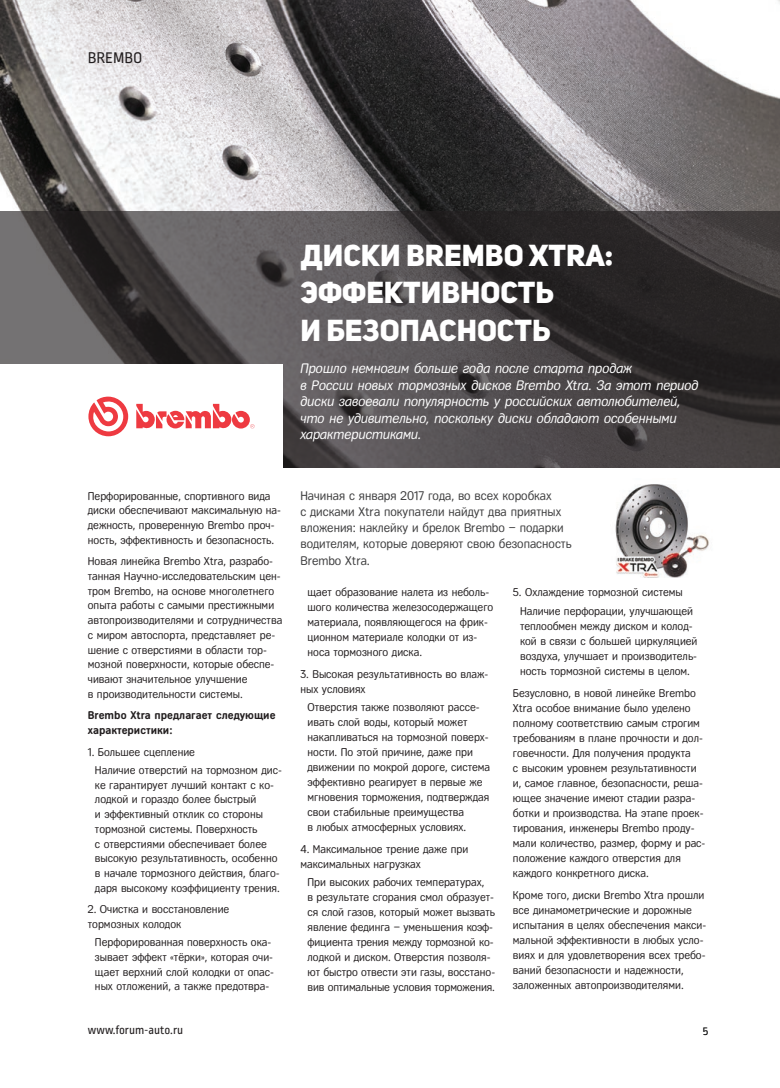
<style>
.page{position:relative;width:780px;height:1088px;background:#fff}
.page>*{position:absolute;margin:0;border:0;box-sizing:border-box;transform-origin:0 0}
.t1{font:30px/37.5px "Uni Sans Heavy Caps";color:#fff}
.t2{font:16.25px "Ropa Sans Pro";color:#231f20}
.t3{font:italic 13.75px/16.5px "Fregat";color:#fff}
.t4{font:12.5px/16.2px "Fregat";color:#3e3e3f}
.t5{font:12.5px "Ropa Sans Pro";color:#231f20}
.t6{font:12.5px "Ropa Sans Pro";color:#000}
.t7{font:11.25px/15px "Fregat";color:#231f20}
.t8{font:700 11.25px/14.8px "Fregat";color:#231f20}
</style>
<div class="page">
<img style="left:0;top:0;width:780px;height:211px">
<svg style="left:0;top:211px;width:780px;height:257px;background:#494546"></svg>
<div style="left:0;top:364px;width:283px;height:106px;background:#fff"></div>
<img style="left:615px;top:484px;width:94px;height:94px">
<svg style="left:88px;top:396px;width:40px;height:40px"></svg>
<svg style="left:136px;top:404px;width:118px;height:25px"></svg>
<p class="t2" style="left:87px;top:49px;width:91px">ZIMMERMANN</p>
<p class="t2" style="left:88px;top:49px;width:56px">BREMBO</p>
<p class="t1" style="left:300px;top:236px;width:314px">ДИСКИ BREMBO XTRA: эффективность<br>и безопасность</p>
<p class="t3" style="left:300px;top:360px;width:400px">Прошло немногим больше года после старта продаж<br>в России новых тормозных дисков Brembo Xtra. За этот период диски завоевали популярность у российских автолюбителей, что не удивительно, поскольку диски обладают особенными характеристиками.</p>
<p class="t7" style="left:88px;top:488px;width:195px">Перфорированные, спортивного вида диски обеспечивают максимальную на&shy;дежность, проверенную Brembo проч&shy;ность, эффективность и безопасность.</p>
<p class="t7" style="left:88px;top:554px;width:196px">Новая линейка Brembo Xtra, разрабо&shy;танная Научно-исследовательским цен&shy;тром Brembo, на основе многолетнего опыта работы с самыми престижными автопроизводителями и сотрудничества с миром автоспорта, представляет ре&shy;шение с отверстиями в области тор&shy;мозной поверхности, которые обеспе&shy;чивают значительное улучшение<br>в производительности системы.</p>
<p class="t8" style="left:88px;top:708px;width:189px">Brembo Xtra предлагает следующие характеристики:</p>
<p class="t7" style="left:88px;top:744px;width:109px">1. Большее сцепление</p>
<p class="t7" style="left:95px;top:763px;width:188px">Наличие отверстий на тормозном дис&shy;ке гарантирует лучший контакт с ко&shy;лодкой и гораздо более быстрый<br>и эффективный отклик со стороны тормозной системы. Поверхность<br>с отверстиями обеспечивает более высокую результативность, особенно в начале тормозного действия, благо&shy;даря высокому коэффициенту трения.</p>
<p class="t7" style="left:88px;top:902px;width:143px;line-height:14.6px">2. Очистка и восстановление тормозных колодок</p>
<p class="t7" style="left:95px;top:935px;width:181px">Перфорированная поверхность ока&shy;зывает эффект «тёрки», которая очи&shy;щает верхний слой колодки от опас&shy;ных отложений, а также предотвра-</p>
<p class="t4" style="left:300px;top:487px;width:273px">Начиная с января 2017 года, во всех коробках<br>с дисками Xtra покупатели найдут два приятных вложения: наклейку и брелок Brembo – подарки водителям, которые доверяют свою безопасность Brembo Xtra.</p>
<p class="t7" style="left:307px;top:585px;width:187px">щает образование налета из неболь&shy;шого количества железосодержащего материала, появляющегося на фрик&shy;ционном материале колодки от из&shy;носа тормозного диска.</p>
<p class="t7" style="left:300px;top:666px;width:189px">3. Высокая результативность во влаж&shy;ных условиях</p>
<p class="t7" style="left:307px;top:700px;width:184px">Отверстия также позволяют рассе&shy;ивать слой воды, который может накапливаться на тормозной поверх&shy;ности. По этой причине, даже при движении по мокрой дороге, система эффективно реагирует в первые же мгновения торможения, подтверждая свои стабильные преимущества<br>в любых атмосферных условиях.</p>
<p class="t7" style="left:300px;top:841px;width:169px">4. Максимальное трение даже при максимальных нагрузках</p>
<p class="t7" style="left:307px;top:875px;width:189px">При высоких рабочих температурах,<br>в результате сгорания смол образует&shy;ся слой газов, который может вызвать явление фединга – уменьшения коэф&shy;фициента трения между тормозной ко&shy;лодкой и диском. Отверстия позволя&shy;ют быстро отвести эти газы, восстано&shy;вив оптимальные условия торможения.</p>
<p class="t7" style="left:513px;top:585px;width:171px">5. Охлаждение тормозной системы</p>
<p class="t7" style="left:520px;top:603px;width:179px">Наличие перфорации, улучшающей теплообмен между диском и колод&shy;кой в связи с большей циркуляцией воздуха, улучшает и производитель&shy;ность тормозной системы в целом.</p>
<p class="t7" style="left:513px;top:685px;width:194px">Безусловно, в новой линейке Brembo Xtra особое внимание было уделено полному соответствию самым строгим требованиям в плане прочности и дол&shy;говечности. Для получения продукта<br>с высоким уровнем результативности и, самое главное, безопасности, реша&shy;ющее значение имеют стадии разра&shy;ботки и производства. На этапе проек&shy;тирования, инженеры Brembo проду&shy;мали количество, размер, форму и рас&shy;положение каждого отверстия для каждого конкретного диска.</p>
<p class="t7" style="left:513px;top:887px;width:195px">Кроме того, диски Brembo Xtra прошли все динамометрические и дорожные испытания в целях обеспечения макси&shy;мальной эффективности в любых усло&shy;виях и для удовлетворения всех требо&shy;ваний безопасности и надежности, заложенных автопроизводителями.</p>
<p class="t5" style="left:88px;top:1023px;width:97px">www.forum-auto.ru</p>
<p class="t6" style="left:702px;top:1024px;width:7px">5</p>
</div>
